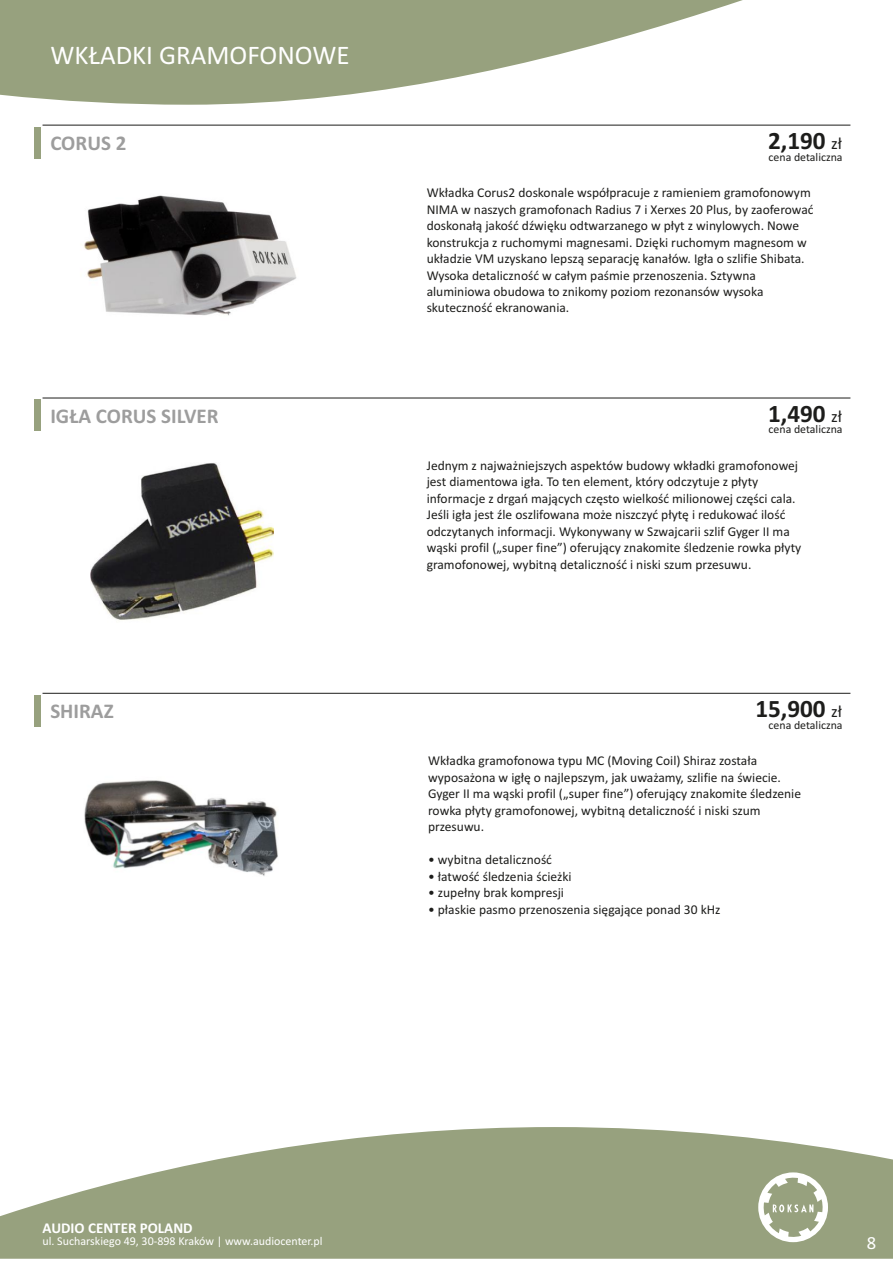
<style>
.page{position:relative;width:893px;height:1263px;background:#fff}
.page>*{position:absolute;margin:0;border:0;box-sizing:border-box;transform-origin:0 0}
.t1{font:27px "Calibri";color:#fff}
.t2{font:700 25.2px "Calibri";color:#1d1d1b}
.t3{font:700 21px "Calibri";color:#9d9d9d}
.t4{font:18.6px "Calibri";color:#fff}
.t5{font:700 15px "Calibri";color:#fff}
.t6{font:13.5px/16.5px "Calibri";color:#1d1d1b}
.t7{font:12px "Calibri";color:#fff}
.t8{font:11.85px "Calibri";color:#1d1d1b}
.s1{font-weight:400;font-size:16.95px}
</style>
<div class="page">
<img style="left:83px;top:195px;width:214px;height:121px">
<hr style="left:43px;top:398px;width:807px;height:1px;background:#1d1d1b">
<div style="left:35px;top:399px;width:6px;height:32px;background:#97a17e"></div>
<img style="left:90px;top:463px;width:183px;height:157px">
<svg style="left:0;top:0;width:743px;height:105px;fill:#97a17e"></svg>
<svg style="left:0;top:1127px;width:893px;height:132px;fill:#97a17e"></svg>
<img style="left:84px;top:780px;width:194px;height:96px">
<svg style="left:758px;top:1172px;width:70px;height:70px"></svg>
<hr style="left:43px;top:693px;width:807px;height:1px;background:#1d1d1b">
<div style="left:35px;top:695px;width:6px;height:32px;background:#97a17e"></div>
<hr style="left:43px;top:125px;width:807px;height:1px;background:#1d1d1b">
<div style="left:35px;top:127px;width:6px;height:32px;background:#97a17e"></div>
<h1 class="t1" style="left:50px;top:44px;width:301px">WKŁADKI GRAMOFONOWE</h1>
<h3 class="t3" style="left:50px;top:134px;width:78px">CORUS 2</h3>
<h2 class="t2" style="left:768px;top:130px;width:76px">2,190 <span class="s1">zł</span></h2>
<p class="t8" style="left:769px;top:152px;width:76px">cena detaliczna</p>
<p class="t6" style="left:427px;top:185px;width:388px">Wkładka Corus2 doskonale współpracuje z ramieniem gramofonowym NIMA w naszych gramofonach Radius 7 i Xerxes 20 Plus, by zaoferować doskonałą jakość dźwięku odtwarzanego w płyt z winylowych. Nowe konstrukcja z ruchomymi magnesami. Dzięki ruchomym magnesom w układzie VM uzyskano lepszą separację kanałów. Igła o szlifie Shibata.<br>Wysoka detaliczność w całym paśmie przenoszenia. Sztywna aluminiowa obudowa to znikomy poziom rezonansów wysoka skuteczność ekranowania.</p>
<h3 class="t3" style="left:50px;top:407px;width:170px">IGŁA CORUS SILVER</h3>
<h2 class="t2" style="left:768px;top:403px;width:76px">1,490 <span class="s1">zł</span></h2>
<p class="t8" style="left:769px;top:424px;width:76px">cena detaliczna</p>
<p class="t6" style="left:427px;top:458px;width:376px">Jednym z najważniejszych aspektów budowy wkładki gramofonowej jest diamentowa igła. To ten element, który odczytuje z płyty informacje z drgań mających często wielkość milionowej części cala.<br>Jeśli igła jest źle oszlifowana może niszczyć płytę i redukować ilość odczytanych informacji. Wykonywany w Szwajcarii szlif Gyger II ma wąski profil („super fine”) oferujący znakomite śledzenie rowka płyty gramofonowej, wybitną detaliczność i niski szum przesuwu.</p>
<h3 class="t3" style="left:50px;top:702px;width:65px">SHIRAZ</h3>
<h2 class="t2" style="left:755px;top:698px;width:88px">15,900 <span class="s1">zł</span></h2>
<p class="t8" style="left:769px;top:720px;width:76px">cena detaliczna</p>
<p class="t6" style="left:428px;top:754px;width:374px">Wkładka gramofonowa typu MC (Moving Coil) Shiraz została wyposażona w igłę o najlepszym, jak uważamy, szlifie na świecie.<br>Gyger II ma wąski profil („super fine”) oferujący znakomite śledzenie rowka płyty gramofonowej, wybitną detaliczność i niski szum przesuwu.</p>
<p class="t6" style="left:428px;top:852px;width:125px">• wybitna detaliczność</p>
<p class="t6" style="left:428px;top:869px;width:145px">• łatwość śledzenia ścieżki</p>
<p class="t6" style="left:428px;top:885px;width:138px">• zupełny brak kompresji</p>
<p class="t6" style="left:428px;top:902px;width:294px">• płaskie pasmo przenoszenia sięgające ponad 30 kHz</p>
<p class="t5" style="left:43px;top:1221px;width:152px">AUDIO CENTER POLAND</p>
<p class="t7" style="left:43px;top:1236px;width:282px">ul. Sucharskiego 49, 30-898 Kraków | www.audiocenter.pl</p>
<h3 class="t4" style="left:867px;top:1234px;width:11px">8</h3>
</div>
